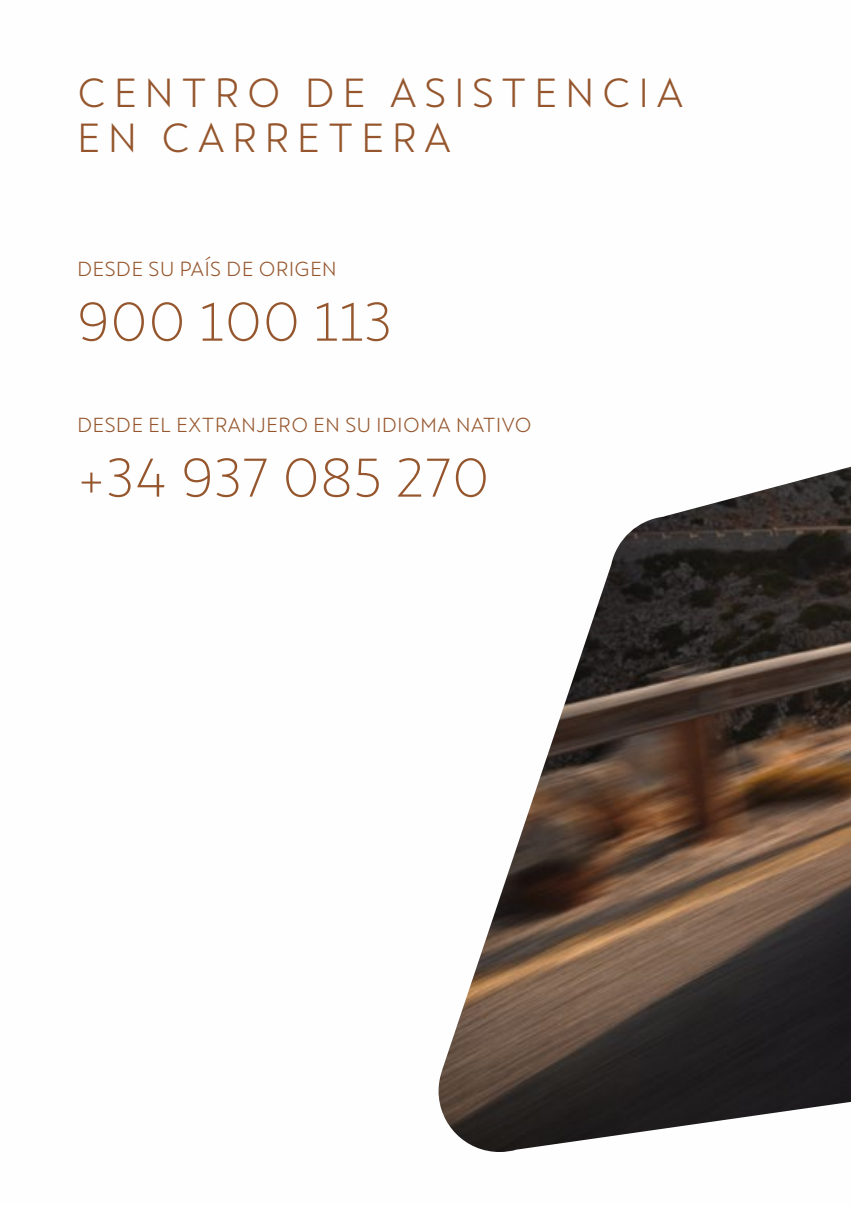
<style>
.page{position:relative;width:851px;height:1205px;background:#fff}
.page>*{position:absolute;margin:0;border:0;box-sizing:border-box;transform-origin:0 0}
.t1{font:300 53.5px "Cupra";letter-spacing:.03em;color:#95562d}
.t2{font:40px/45px "Cupra";letter-spacing:.2em;color:#95562d}
.t3{font:20px "Cupra";letter-spacing:.03em;color:#95562d}
</style>
<div class="page">
<img style="left:438px;top:467px;width:412px;height:685px">
<h2 class="t2" style="left:77px;top:64px;width:607px">CENTRO DE ASISTENCIA<br>EN CARRETERA</h2>
<p class="t3" style="left:77px;top:251px;width:261px">DESDE SU PAÍS DE ORIGEN</p>
<h1 class="t1" style="left:77px;top:274px;width:315px">900 100 113</h1>
<p class="t3" style="left:77px;top:407px;width:455px">DESDE EL EXTRANJERO EN SU IDIOMA NATIVO</p>
<h1 class="t1" style="left:77px;top:430px;width:413px">+34 937 085 270</h1>
</div>
